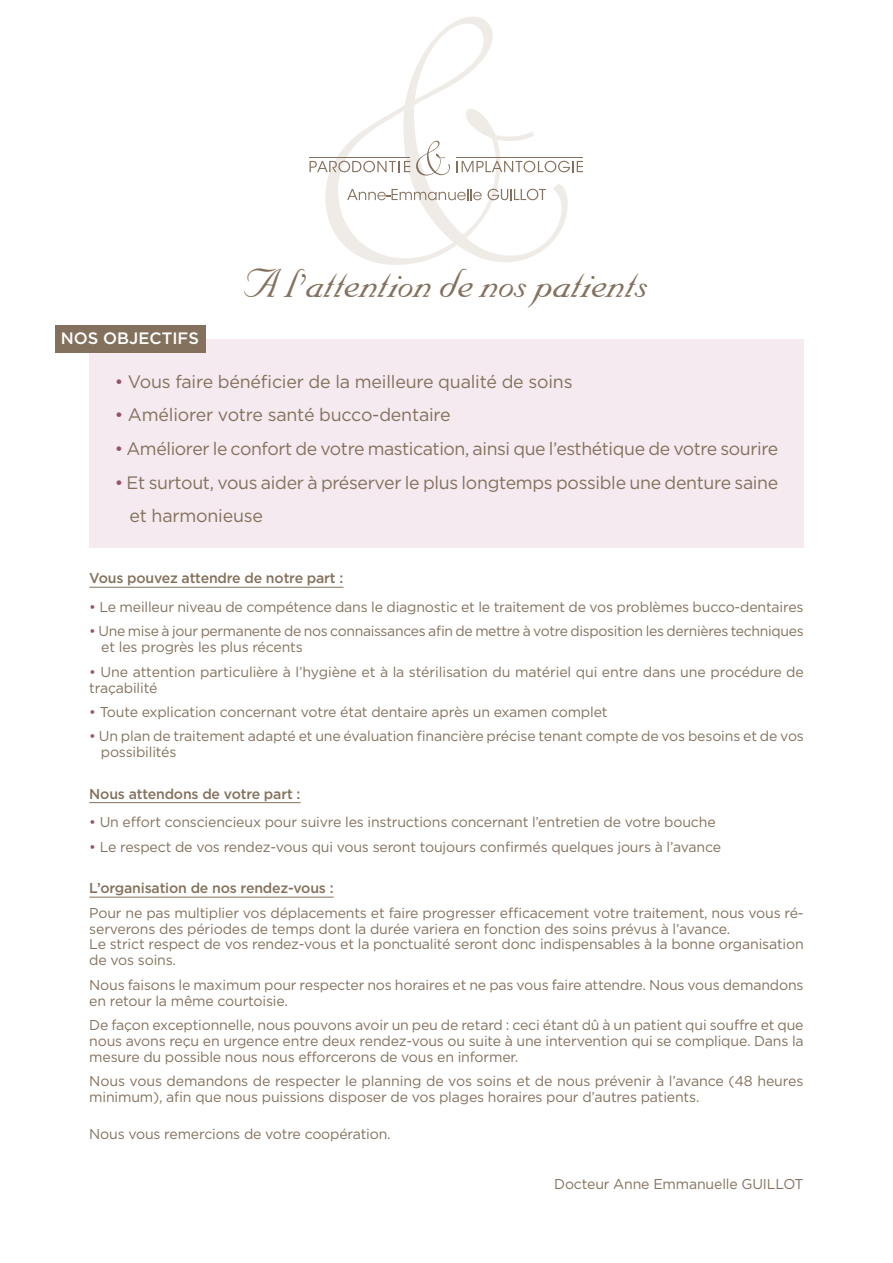
<style>
.page{position:relative;width:893px;height:1263px;background:#fff}
.page>*{position:absolute;margin:0;border:0;box-sizing:border-box;transform-origin:0 0}
.t1{font:48px "Nuptial Script";letter-spacing:-.01em;color:#84715d}
.t2{font:18px/33px "Gotham";letter-spacing:-.02em;color:#84715d}
.t3{font:500 16.5px "Gotham";color:#fff}
.t4{font:14.25px/15.9px "Gotham";letter-spacing:-.01em;color:#84715d}
.t5{font:500 14.25px "Gotham";letter-spacing:-.01em;color:#84715d}
.s1{color:#984f72}
</style>
<div class="page">
<hr style="left:89px;top:587px;width:254px;height:1px;background:#84715d">
<hr style="left:89px;top:802px;width:212px;height:1px;background:#84715d">
<hr style="left:89px;top:897px;width:245px;height:1px;background:#84715d">
<svg style="left:325px;top:17px;width:243px;height:248px"></svg>
<svg style="left:416px;top:141px;width:34px;height:35px"></svg>
<svg style="left:310px;top:161px;width:100px;height:11px"></svg>
<svg style="left:456px;top:161px;width:127px;height:11px"></svg>
<hr style="left:456px;top:157px;width:127px;height:1px;background:#84715d">
<hr style="left:309px;top:157px;width:101px;height:1px;background:#84715d">
<svg style="left:347px;top:189px;width:135px;height:11px"></svg>
<svg style="left:488px;top:189px;width:58px;height:11px"></svg>
<div style="left:89px;top:339px;width:715px;height:208px;background:#f4eaef"></div>
<div style="left:55px;top:325px;width:151px;height:28px;background:#84715d"></div>
<p class="t3" style="left:61px;top:327px;width:140px">NOS OBJECTIFS</p>
<h1 class="t1" style="left:244px;top:256px;width:406px">A l’attention de nos patients</h1>
<p class="t2" style="left:115px;top:364px;width:459px"><span class="s1">•</span> Vous faire bénéficier de la meilleure qualité de soins</p>
<p class="t2" style="left:115px;top:398px;width:337px"><span class="s1">•</span> Améliorer votre santé bucco-dentaire</p>
<p class="t2" style="left:115px;top:432px;width:665px"><span class="s1">•</span> Améliorer le confort de votre mastication, ainsi que l’esthétique de votre sourire</p>
<p class="t2" style="left:129px;top:465px;width:650px;text-indent:-15px"><span class="s1">•</span> Et surtout, vous aider à préserver le plus longtemps possible une denture saine et harmonieuse</p>
<p class="t5" style="left:89px;top:569px;width:256px">Vous pouvez attendre de notre part :</p>
<p class="t4" style="left:89px;top:599px;width:716px"><span class="s1">•</span> Le meilleur niveau de compétence dans le diagnostic et le traitement de vos problèmes bucco-dentaires</p>
<p class="t4" style="left:101px;top:623px;width:704px;text-indent:-12px"><span class="s1">•</span> Une mise à jour permanente de nos connaissances afin de mettre à votre disposition les dernières techniques et les progrès les plus récents</p>
<p class="t4" style="left:89px;top:663px;width:716px"><span class="s1">•</span> Une attention particulière à l’hygiène et à la stérilisation du matériel qui entre dans une procédure de traçabilité</p>
<p class="t4" style="left:89px;top:704px;width:520px"><span class="s1">•</span> Toute explication concernant votre état dentaire après un examen complet</p>
<p class="t4" style="left:101px;top:728px;width:705px;text-indent:-12px"><span class="s1">•</span> Un plan de traitement adapté et une évaluation financière précise tenant compte de vos besoins et de vos possibilités</p>
<p class="t5" style="left:89px;top:784px;width:213px">Nous attendons de votre part :</p>
<p class="t4" style="left:89px;top:814px;width:628px"><span class="s1">•</span> Un effort consciencieux pour suivre les instructions concernant l’entretien de votre bouche</p>
<p class="t4" style="left:89px;top:838px;width:633px"><span class="s1">•</span> Le respect de vos rendez-vous qui vous seront toujours confirmés quelques jours à l’avance</p>
<p class="t5" style="left:89px;top:879px;width:246px">L’organisation de nos rendez-vous :</p>
<p class="t4" style="left:89px;top:904px;width:716px">Pour ne pas multiplier vos déplacements et faire progresser efficacement votre traitement, nous vous ré&shy;serverons des périodes de temps dont la durée variera en fonction des soins prévus à l’avance.<br>Le strict respect de vos rendez-vous et la ponctualité seront donc indispensables à la bonne organisation de vos soins.</p>
<p class="t4" style="left:89px;top:976px;width:716px">Nous faisons le maximum pour respecter nos horaires et ne pas vous faire attendre. Nous vous demandons en retour la même courtoisie.</p>
<p class="t4" style="left:89px;top:1017px;width:716px;text-align:justify">De façon exceptionnelle, nous pouvons avoir un peu de retard : ceci étant dû à un patient qui souffre et que nous avons reçu en urgence entre deux rendez-vous ou suite à une intervention qui se complique. Dans la mesure du possible nous nous efforcerons de vous en informer.</p>
<p class="t4" style="left:89px;top:1073px;width:716px">Nous vous demandons de respecter le planning de vos soins et de nous prévenir à l’avance (48 heures minimum), afin que nous puissions disposer de vos plages horaires pour d’autres patients.</p>
<p class="t4" style="left:89px;top:1126px;width:303px">Nous vous remercions de votre coopération.</p>
<p class="t4" style="left:554px;top:1176px;width:251px">Docteur Anne Emmanuelle GUILLOT</p>
</div>
